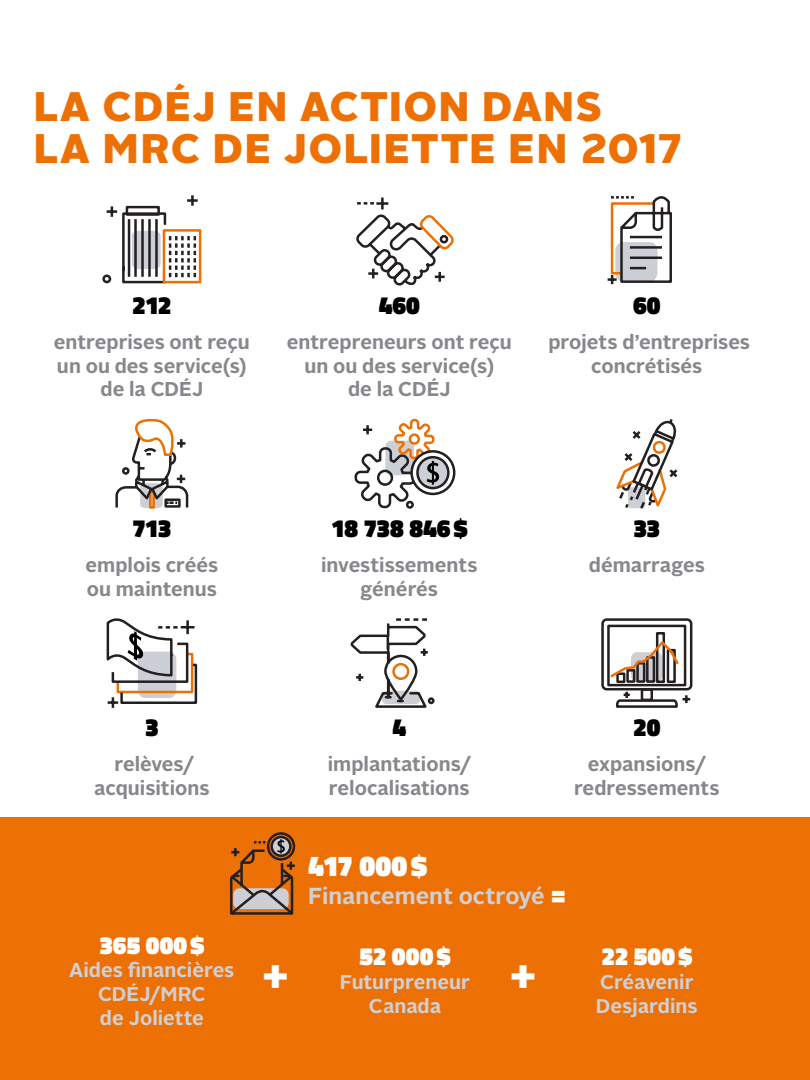
<style>
.page{position:relative;width:810px;height:1080px;background:#fff}
.page>*{position:absolute;margin:0;border:0;box-sizing:border-box;transform-origin:0 0}
.t1{font:900 41.25px/41.2px "Alright Sans";letter-spacing:.04em;color:#ed7004}
.t2{font:900 41.25px "Alright Sans";color:#fff}
.t3{font:900 29px "Titillium Web";letter-spacing:-.02em;color:#fff}
.t4{font:900 25px "Titillium Web";letter-spacing:-.015em;color:#000}
.t5{font:900 25px "Titillium Web";letter-spacing:.005em;color:#fff}
.t6{font:700 23.12px "Alright Sans";color:#ced0d6}
.t7{font:700 20px/23.8px "Alright Sans";color:#86888c;text-align:center}
.t8{font:700 20px/23.8px "Alright Sans";color:#ced0d6;text-align:center}
.s1{font-family:"Titillium Web";font-weight:900;font-size:29px;color:#fff}
</style>
<div class="page">
<div style="left:0;top:817px;width:810px;height:263px;background:#ed7004"></div>
<svg style="left:616px;top:419px;width:62px;height:90px"></svg>
<svg style="left:115px;top:418px;width:74px;height:91px"></svg>
<svg style="left:412px;top:451px;width:42px;height:43px"></svg>
<div style="left:410px;top:450px;width:45px;height:45px;border:2px solid #241f21;border-radius:50%"></div>
<svg style="left:418px;top:457px;width:30px;height:30px"></svg>
<div style="left:416px;top:456px;width:34px;height:33px;border:2px solid #241f21;border-radius:50%"></div>
<svg style="left:354px;top:418px;width:85px;height:91px"></svg>
<svg style="left:356px;top:197px;width:98px;height:89px"></svg>
<svg style="left:608px;top:196px;width:64px;height:88px"></svg>
<svg style="left:102px;top:195px;width:100px;height:89px"></svg>
<svg style="left:106px;top:618px;width:92px;height:90px"></svg>
<div style="left:601px;top:618px;width:91px;height:72px;border:2px solid #241f21;border-radius:4px"></div>
<div style="left:607px;top:625px;width:79px;height:61px;border:2px solid #241f21"></div>
<svg style="left:608px;top:631px;width:85px;height:77px"></svg>
<div style="left:641px;top:688px;width:12px;height:13px;border:2px solid #241f21"></div>
<svg style="left:350px;top:618px;width:85px;height:90px"></svg>
<svg style="left:230px;top:832px;width:66px;height:83px"></svg>
<h1 class="t1" style="left:34px;top:86px;width:649px">LA CDÉJ EN ACTION DANS<br>LA MRC DE JOLIETTE EN 2017</h1>
<p class="t4" style="left:132px;top:287px;width:41px">212</p>
<p class="t7" style="left:54px;top:330px;width:198px">entreprises ont reçu un ou des service(s) de la CDÉJ</p>
<p class="t4" style="left:379px;top:287px;width:43px">460</p>
<p class="t7" style="left:287px;top:330px;width:227px">entrepreneurs ont reçu un ou des service(s)<br>de la CDÉJ</p>
<p class="t4" style="left:633px;top:287px;width:29px">60</p>
<p class="t7" style="left:548px;top:330px;width:203px">projets d’entreprises concrétisés</p>
<p class="t4" style="left:132px;top:510px;width:41px">713</p>
<p class="t7" style="left:85px;top:553px;width:134px;text-align:left">emplois créés ou maintenus</p>
<p class="t4" style="left:331px;top:510px;width:138px">18 738 846$</p>
<p class="t7" style="left:321px;top:553px;width:158px">investissements générés</p>
<p class="t4" style="left:633px;top:510px;width:29px">33</p>
<p class="t7" style="left:589px;top:553px;width:118px">démarrages</p>
<p class="t4" style="left:145px;top:709px;width:15px">3</p>
<p class="t7" style="left:94px;top:752px;width:117px">relèves/ acquisitions</p>
<p class="t5" style="left:100px;top:926px;width:106px">365 000$</p>
<p class="t8" style="left:69px;top:959px;width:167px">Aides financières<br>CDÉJ/MRC<br>de Joliette</p>
<p class="t4" style="left:393px;top:709px;width:15px">4</p>
<p class="t7" style="left:328px;top:752px;width:145px;text-align:left">implantations/ relocalisations</p>
<p class="t4" style="left:633px;top:709px;width:29px">20</p>
<p class="t7" style="left:574px;top:752px;width:147px">expansions/ redressements</p>
<h2 class="t3" style="left:308px;top:845px;width:120px">417 000$</h2>
<p class="t6" style="left:308px;top:879px;width:260px">Financement octroyé <span class="s1">=</span></p>
<p class="t5" style="left:360px;top:938px;width:92px">52 000$</p>
<p class="t8" style="left:340px;top:970px;width:132px">Futurpreneur<br>Canada</p>
<h1 class="t2" style="left:263px;top:947px;width:27px">+</h1>
<h1 class="t2" style="left:510px;top:947px;width:27px">+</h1>
<p class="t5" style="left:602px;top:938px;width:92px">22 500$</p>
<p class="t8" style="left:596px;top:970px;width:103px;text-align:left">Créavenir<br>Desjardins</p>
</div>
